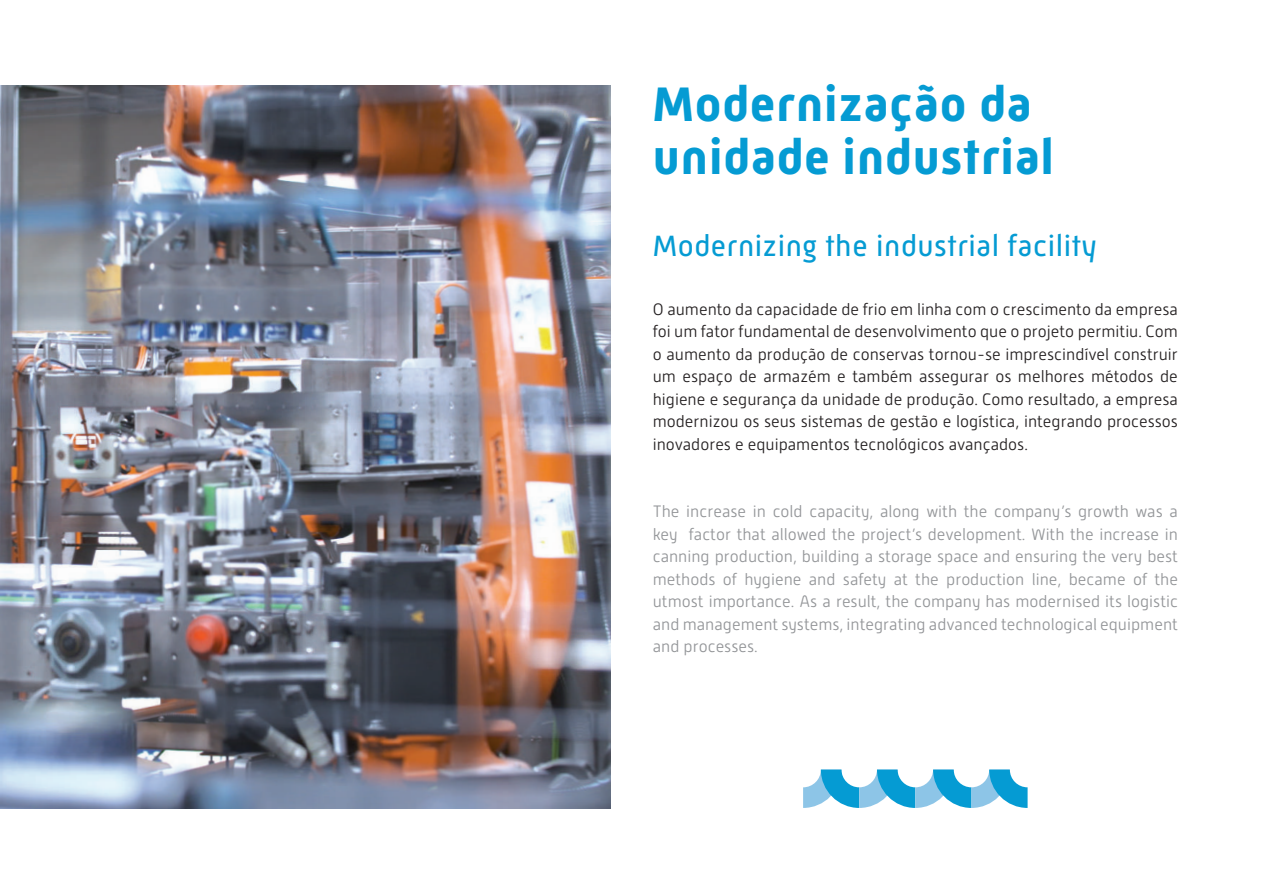
<style>
.page{position:relative;width:1263px;height:893px;background:#fff}
.page>*{position:absolute;margin:0;border:0;box-sizing:border-box;transform-origin:0 0}
.t1{font:700 49.5px/52.5px "Mic 32 New";letter-spacing:.02em;color:#059bd3}
.t2{font:30px "Mic 32 New";letter-spacing:.02em;color:#059bd3}
.t3{font:300 16.5px/22.5px "Alwyn New Rounded";color:#231f20;text-align:justify}
.t4{font:300 16.5px/22.5px "Alwyn New Rounded";color:#939598;text-align:justify}
</style>
<div class="page">
<img style="left:0;top:85px;width:610px;height:724px">
<svg style="left:803px;top:770px;width:224px;height:38px"></svg>
<h1 class="t1" style="left:653px;top:78px;width:403px">Modernização da unidade industrial</h1>
<h2 class="t2" style="left:653px;top:229px;width:445px">Modernizing the industrial facility</h2>
<p class="t3" style="left:653px;top:298px;width:527px">O aumento da capacidade de frio em linha com o crescimento da empresa foi um fator fundamental de desenvolvimento que o projeto permitiu. Com o aumento da produção de conservas tornou-se imprescindível construir um espaço de armazém e também assegurar os melhores métodos de higiene e segurança da unidade de produção. Como resultado, a empresa modernizou os seus sistemas de gestão e logística, integrando processos inovadores e equipamentos tecnológicos avançados.</p>
<p class="t4" style="left:653px;top:500px;width:527px">The increase in cold capacity, along with the company’s growth was a key factor that allowed the project’s development. With the increase in canning production, building a storage space and ensuring the very best methods of hygiene and safety at the production line, became of the utmost importance. As a result, the company has modernised its logistic and management systems, integrating advanced technological equipment and processes.</p>
</div>
